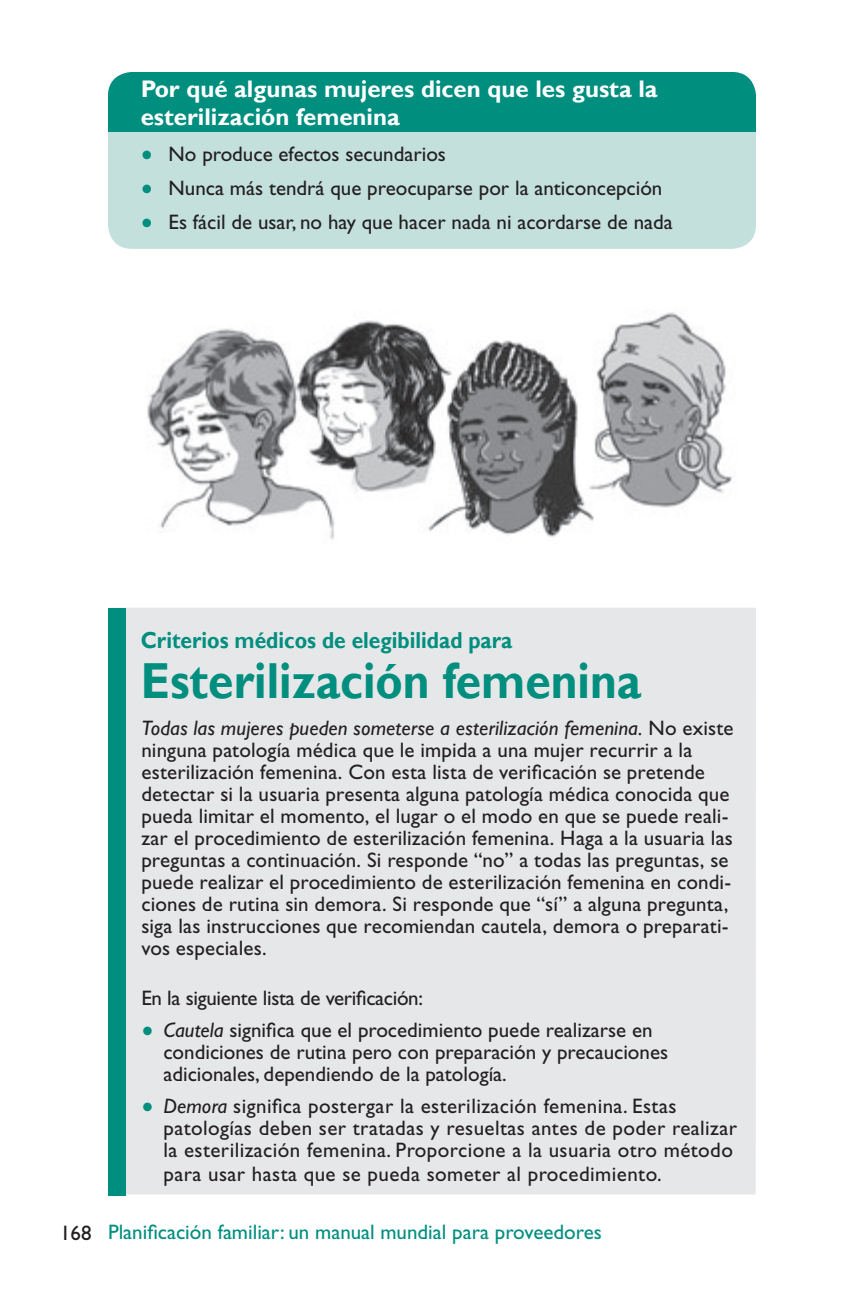
<style>
.page{position:relative;width:864px;height:1296px;background:#fff}
.page>*{position:absolute;margin:0;border:0;box-sizing:border-box;transform-origin:0 0}
.t1{font:700 50.6px "Gill Sans";color:#008e7f;scale:.91 1}
.t2{font:700 24px/28px "Gill Sans";color:#fff}
.t3{font:700 23.2px "Gill Sans";color:#008e7f;scale:.91 1}
.t4{font:21px/22px "Gill Sans";letter-spacing:.005em;color:#231f20}
.t5{font:21px "Gill Sans";color:#008e7f}
.s1{font-style:italic}
.s2{color:#231f20}
</style>
<div class="page">
<img style="left:147px;top:312px;width:585px;height:228px">
<div style="left:110px;top:608px;width:646px;height:587px;background:#e6e7e9"></div>
<div style="left:108px;top:608px;width:18px;height:588px;background:#008e7f"></div>
<div style="left:108px;top:72px;width:648px;height:177px;background:#c3e0dd;border-radius:24px"></div>
<div style="left:108px;top:72px;width:648px;height:60px;background:#008e7f"></div>
<p class="t2" style="left:141px;top:76px;width:518px">Por qué algunas mujeres dicen que les gusta la esterilización femenina</p>
<p class="t4" style="left:169px;top:137px;width:506px;line-height:34px">No produce efectos secundarios<br>Nunca más tendrá que preocuparse por la anticoncepción<br>Es fácil de usar, no hay que hacer nada ni acordarse de nada</p>
<p class="t3" style="left:141px;top:626px;width:410px">Criterios médicos de elegibilidad para</p>
<h1 class="t1" style="left:141px;top:650px;width:551px">Esterilización femenina</h1>
<p class="t4" style="left:141px;top:717px;width:594px"><span class="s1">Todas las mujeres pueden someterse a esterilización femenina.</span> No existe ninguna patología médica que le impida a una mujer recurrir a la esterilización femenina. Con esta lista de verificación se pretende detectar si la usuaria presenta alguna patología médica conocida que pueda limitar el momento, el lugar o el modo en que se puede reali&shy;zar el procedimiento de esterilización femenina. Haga a la usuaria las preguntas a continuación. Si responde “no” a todas las preguntas, se puede realizar el procedimiento de esterilización femenina en condi&shy;ciones de rutina sin demora. Si responde que “sí” a alguna pregunta, siga las instrucciones que recomiendan cautela, demora o preparati&shy;vos especiales.</p>
<p class="t4" style="left:163px;top:982px;width:491px;line-height:32px;text-indent:-22px">En la siguiente lista de verificación:<br><span class="s1">Cautela</span> significa que el procedimiento puede realizarse en</p>
<p class="t4" style="left:163px;top:1041px;width:506px">condiciones de rutina pero con preparación y precauciones adicionales, dependiendo de la patología.</p>
<p class="t4" style="left:163px;top:1095px;width:575px"><span class="s1">Demora</span> significa postergar la esterilización femenina. Estas patologías deben ser tratadas y resueltas antes de poder realizar la esterilización femenina. Proporcione a la usuaria otro método</p>
<p class="t4" style="left:163px;top:1163px;width:500px">para usar hasta que se pueda someter al procedimiento.</p>
<p class="t5" style="left:60px;top:1219px;width:543px"><span class="s2">168</span> Planificación familiar: un manual mundial para proveedores</p>
</div>
